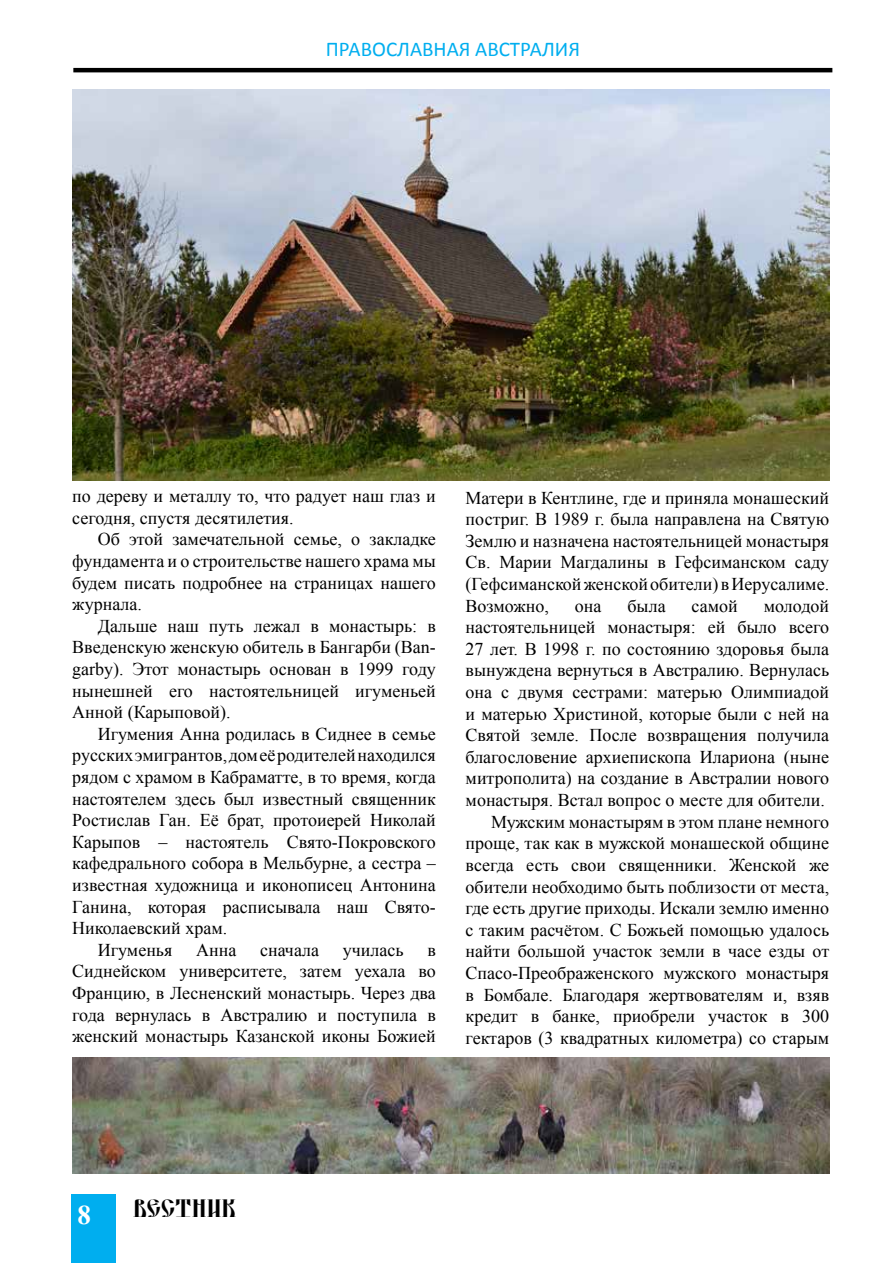
<style>
.page{position:relative;width:893px;height:1263px;background:#fff}
.page>*{position:absolute;margin:0;border:0;box-sizing:border-box;transform-origin:0 0}
.t1{font:700 27px "Times New Roman";color:#fff}
.t2{font:24px "DS Yermak D";color:#000}
.t3{font:21px "Calibri";color:#00aeef}
.t4{font:18px/21.6px "Times New Roman";color:#000;text-align:justify}
</style>
<div class="page">
<hr style="left:73px;top:68px;width:759px;height:4px;background:#000">
<div style="left:71px;top:1195px;width:45px;height:68px;background:#00aeef"></div>
<img style="left:72px;top:1058px;width:757px;height:116px">
<img style="left:72px;top:89px;width:757px;height:391px">
<p class="t3" style="left:326px;top:36px;width:256px">ПРАВОСЛАВНАЯ АВСТРАЛИЯ</p>
<p class="t4" style="left:72px;top:485px;width:365px">по дереву и металлу то, что радует наш глаз и сегодня, спустя десятилетия.</p>
<p class="t4" style="left:72px;top:528px;width:365px;text-indent:26px">Об этой замечательной семье, о закладке фундамента и о строительстве нашего храма мы будем писать подробнее на страницах нашего журнала.</p>
<p class="t4" style="left:72px;top:615px;width:365px;text-indent:26px">Дальше наш путь лежал в монастырь: в Введенскую женскую обитель в Бангарби (Ban&shy;garby). Этот монастырь основан в 1999 году нынешней его настоятельницей игуменьей Анной (Карыповой).</p>
<p class="t4" style="left:98px;top:723px;width:340px">Игумения Анна родилась в Сиднее в семье</p>
<p class="t4" style="left:72px;top:744px;width:365px">русских эмигрантов, дом её родителей находился</p>
<p class="t4" style="left:72px;top:766px;width:365px">рядом с храмом в Кабраматте, в то время, когда</p>
<p class="t4" style="left:72px;top:787px;width:365px">настоятелем здесь был известный священник</p>
<p class="t4" style="left:72px;top:809px;width:365px">Ростислав Ган. Её брат, протоиерей Николай</p>
<p class="t4" style="left:72px;top:831px;width:365px">Карыпов – настоятель Свято-Покровского</p>
<p class="t4" style="left:72px;top:852px;width:365px">кафедрального собора в Мельбурне, а сестра –</p>
<p class="t4" style="left:72px;top:874px;width:365px">известная художница и иконописец Антонина</p>
<p class="t4" style="left:72px;top:895px;width:365px">Ганина, которая расписывала наш Свято-</p>
<p class="t4" style="left:72px;top:917px;width:156px">Николаевский храм.</p>
<p class="t4" style="left:98px;top:939px;width:76px">Игуменья</p>
<p class="t4" style="left:196px;top:939px;width:42px">Анна</p>
<p class="t4" style="left:260px;top:939px;width:61px">сначала</p>
<p class="t4" style="left:343px;top:939px;width:62px">училась</p>
<p class="t4" style="left:72px;top:939px;width:365px;text-indent:355px">в Сиднейском университете, затем уехала во Францию, в Лесненский монастырь. Через два года вернулась в Австралию и поступила в женский монастырь Казанской иконы Божией</p>
<p class="t4" style="left:466px;top:486px;width:365px">Матери в Кентлине, где и приняла монашеский постриг. В 1989 г. была направлена на Святую Землю и назначена настоятельницей монастыря Св. Марии Магдалины в Гефсиманском саду (Гефсиманской женской обители) в Иерусалиме.<br>Возможно,</p>
<p class="t4" style="left:575px;top:594px;width:28px">она</p>
<p class="t4" style="left:627px;top:594px;width:40px">была</p>
<p class="t4" style="left:692px;top:594px;width:48px">самой</p>
<p class="t4" style="left:466px;top:594px;width:365px;text-align:right">молодой<br>настоятельницей монастыря: ей было всего 27 лет. В 1998 г. по состоянию здоровья была вынуждена вернуться в Австралию. Вернулась она с двумя сестрами: матерью Олимпиадой и матерью Христиной, которые были с ней на Святой земле. После возвращения получила благословение архиепископа Илариона (ныне митрополита) на создание в Австралии нового монастыря. Встал вопрос о месте для обители.<br>Мужским монастырям в этом плане немного проще, так как в мужской монашеской общине всегда есть свои священники. Женской же обители необходимо быть поблизости от места, где есть другие приходы. Искали землю именно с таким расчётом. С Божьей помощью удалось найти большой участок земли в часе езды от Спасо-Преображенского мужского монастыря в Бомбале. Благодаря жертвователям и, взяв кредит в банке, приобрели участок в 300 гектаров (3 квадратных километра) со старым</p>
<h1 class="t1" style="left:77px;top:1196px;width:15px">8</h1>
<h2 class="t2" style="left:133px;top:1195px;width:105px">ВЕСТНИК</h2>
</div>
